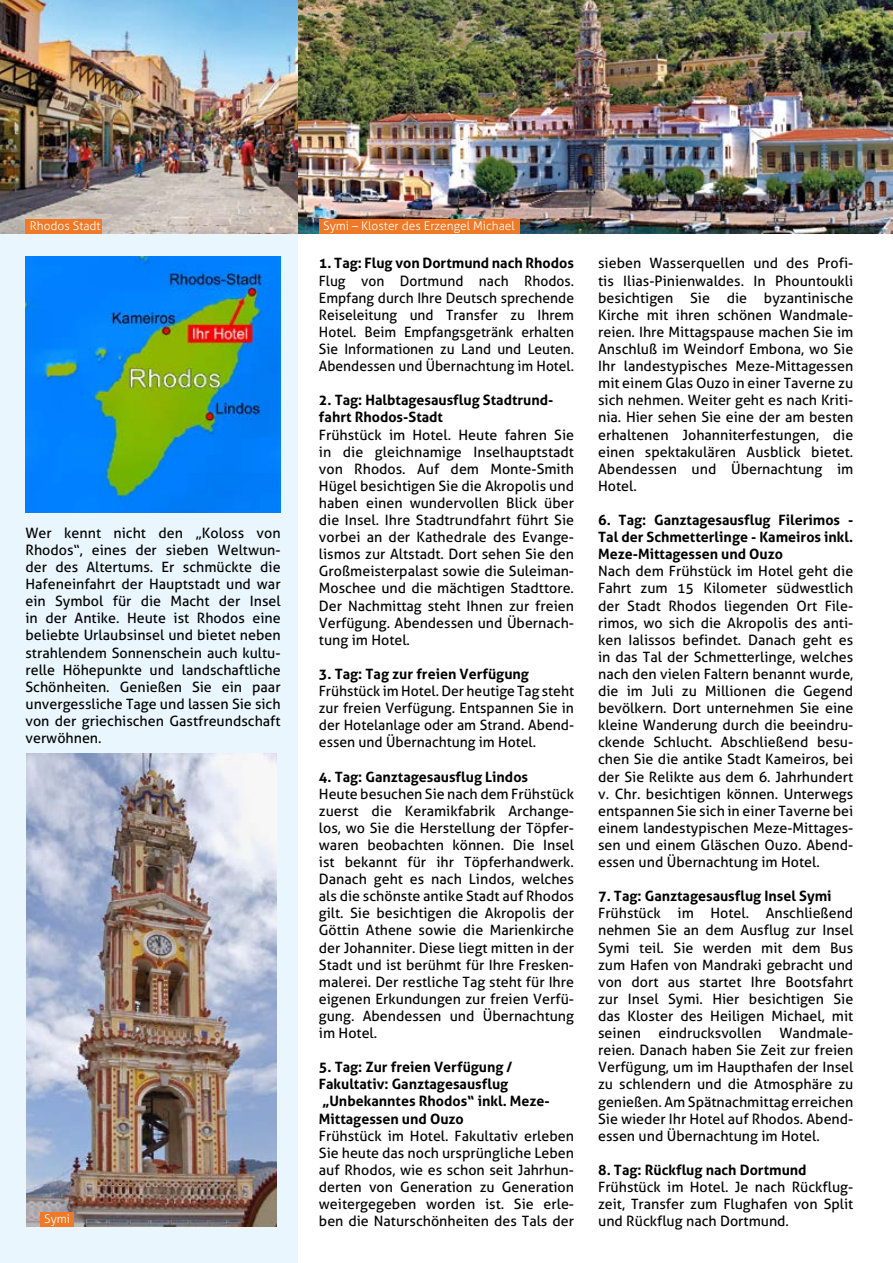
<style>
.page{position:relative;width:893px;height:1263px;background:#fff}
.page>*{position:absolute;margin:0;border:0;box-sizing:border-box;transform-origin:0 0}
.t1{font:14.25px/17.1px "Aller";color:#000;text-align:justify}
.t2{font:700 14.25px/17.1px "Aller";color:#000}
.t3{font:300 12px "Aller";color:#fff}
</style>
<div class="page">
<div style="left:0;top:0;width:298px;height:1263px;background:#eaf6fe"></div>
<img style="left:26px;top:257px;width:255px;height:255px">
<img style="left:0;top:0;width:893px;height:234px">
<div style="left:26px;top:219px;width:76px;height:15px;background:#ef7926"></div>
<div style="left:319px;top:219px;width:200px;height:15px;background:#ef7926"></div>
<img style="left:27px;top:753px;width:249px;height:474px">
<div style="left:40px;top:1212px;width:34px;height:15px;background:#ef7926"></div>
<p class="t3" style="left:30px;top:219px;width:72px">Rhodos Stadt</p>
<p class="t3" style="left:323px;top:219px;width:193px">Symi – Kloster des Erzengel Michael</p>
<p class="t1" style="left:26px;top:524px;width:257px">Wer kennt nicht den „Koloss von Rhodos“, eines der sieben Weltwun&shy;der des Altertums. Er schmückte die Hafeneinfahrt der Hauptstadt und war ein Symbol für die Macht der Insel in der Antike. Heute ist Rhodos eine beliebte Urlaubsinsel und bietet neben strahlendem Sonnenschein auch kultu&shy;relle Höhepunkte und landschaftliche Schönheiten. Genießen Sie ein paar unvergessliche Tage und lassen Sie sich von der griechischen Gastfreundschaft verwöhnen.</p>
<p class="t3" style="left:44px;top:1211px;width:27px">Symi</p>
<p class="t2" style="left:319px;top:255px;width:257px">1. Tag: Flug von Dortmund nach Rhodos</p>
<p class="t1" style="left:319px;top:272px;width:257px">Flug von Dortmund nach Rhodos.<br>Empfang durch Ihre Deutsch sprechende Reiseleitung und Transfer zu Ihrem Hotel. Beim Empfangsgetränk erhalten Sie Informationen zu Land und Leuten.<br>Abendessen und Übernachtung im Hotel.</p>
<p class="t2" style="left:319px;top:392px;width:236px">2. Tag: Halbtagesausflug Stadtrund&shy;fahrt Rhodos-Stadt</p>
<p class="t1" style="left:319px;top:426px;width:257px">Frühstück im Hotel. Heute fahren Sie in die gleichnamige Inselhauptstadt von Rhodos. Auf dem Monte-Smith Hügel besichtigen Sie die Akropolis und haben einen wundervollen Blick über die Insel. Ihre Stadtrundfahrt führt Sie vorbei an der Kathedrale des Evange&shy;lismos zur Altstadt. Dort sehen Sie den Großmeisterpalast sowie die Suleiman-Moschee und die mächtigen Stadttore.<br>Der Nachmittag steht Ihnen zur freien Verfügung. Abendessen und Übernach&shy;tung im Hotel.</p>
<p class="t2" style="left:319px;top:665px;width:212px">3. Tag: Tag zur freien Verfügung</p>
<p class="t1" style="left:319px;top:682px;width:257px">Frühstück im Hotel. Der heutige Tag steht zur freien Verfügung. Entspannen Sie in der Hotelanlage oder am Strand. Abend&shy;essen und Übernachtung im Hotel.</p>
<p class="t2" style="left:319px;top:768px;width:211px">4. Tag: Ganztagesausflug Lindos</p>
<p class="t1" style="left:319px;top:785px;width:257px">Heute besuchen Sie nach dem Frühstück zuerst die Keramikfabrik Archange&shy;los, wo Sie die Herstellung der Töpfer&shy;waren beobachten können. Die Insel ist bekannt für ihr Töpferhandwerk.<br>Danach geht es nach Lindos, welches als die schönste antike Stadt auf Rhodos gilt. Sie besichtigen die Akropolis der Göttin Athene sowie die Marienkirche der Johanniter. Diese liegt mitten in der Stadt und ist berühmt für Ihre Fresken&shy;malerei. Der restliche Tag steht für Ihre eigenen Erkundungen zur freien Verfü&shy;gung. Abendessen und Übernachtung im Hotel.</p>
<p class="t2" style="left:319px;top:1058px;width:232px">5. Tag: Zur freien Verfügung /<br>Fakultativ: Ganztagesausflug „Unbekanntes Rhodos“ inkl. Meze-<br>Mittagessen und Ouzo</p>
<p class="t1" style="left:319px;top:1127px;width:257px">Frühstück im Hotel. Fakultativ erleben Sie heute das noch ursprüngliche Leben auf Rhodos, wie es schon seit Jahrhun&shy;derten von Generation zu Generation weitergegeben worden ist. Sie erle&shy;ben die Naturschönheiten des Tals der</p>
<p class="t1" style="left:598px;top:255px;width:257px">sieben Wasserquellen und des Profi&shy;tis Ilias-Pinienwaldes. In Phountoukli besichtigen Sie die byzantinische Kirche mit ihren schönen Wandmale&shy;reien. Ihre Mittagspause machen Sie im Anschluß im Weindorf Embona, wo Sie Ihr landestypisches Meze-Mittagessen mit einem Glas Ouzo in einer Taverne zu sich nehmen. Weiter geht es nach Kriti&shy;nia. Hier sehen Sie eine der am besten erhaltenen Johanniterfestungen, die einen spektakulären Ausblick bietet.<br>Abendessen und Übernachtung im Hotel.</p>
<p class="t2" style="left:598px;top:511px;width:257px">6. Tag: Ganztagesausflug Filerimos -<br>Tal der Schmetterlinge - Kameiros inkl.<br>Meze-Mittagessen und Ouzo</p>
<p class="t1" style="left:598px;top:563px;width:257px">Nach dem Frühstück im Hotel geht die Fahrt zum 15 Kilometer südwestlich der Stadt Rhodos liegenden Ort File&shy;rimos, wo sich die Akropolis des anti&shy;ken Ialissos befindet. Danach geht es in das Tal der Schmetterlinge, welches nach den vielen Faltern benannt wurde, die im Juli zu Millionen die Gegend bevölkern. Dort unternehmen Sie eine kleine Wanderung durch die beeindru&shy;ckende Schlucht. Abschließend besu&shy;chen Sie die antike Stadt Kameiros, bei der Sie Relikte aus dem 6. Jahrhundert v. Chr. besichtigen können. Unterwegs entspannen Sie sich in einer Taverne bei einem landestypischen Meze-Mittages&shy;sen und einem Gläschen Ouzo. Abend&shy;essen und Übernachtung im Hotel.</p>
<p class="t2" style="left:598px;top:887px;width:235px">7. Tag: Ganztagesausflug Insel Symi</p>
<p class="t1" style="left:598px;top:905px;width:257px">Frühstück im Hotel. Anschließend nehmen Sie an dem Ausflug zur Insel Symi teil. Sie werden mit dem Bus zum Hafen von Mandraki gebracht und von dort aus startet Ihre Bootsfahrt zur Insel Symi. Hier besichtigen Sie das Kloster des Heiligen Michael, mit seinen eindrucksvollen Wandmale&shy;reien. Danach haben Sie Zeit zur freien Verfügung, um im Haupthafen der Insel zu schlendern und die Atmosphäre zu genießen. Am Spätnachmittag erreichen Sie wieder Ihr Hotel auf Rhodos. Abend&shy;essen und Übernachtung im Hotel.</p>
<p class="t2" style="left:598px;top:1161px;width:210px">8. Tag: Rückflug nach Dortmund</p>
<p class="t1" style="left:598px;top:1178px;width:257px">Frühstück im Hotel. Je nach Rückflug&shy;zeit, Transfer zum Flughafen von Split und Rückflug nach Dortmund.</p>
</div>
